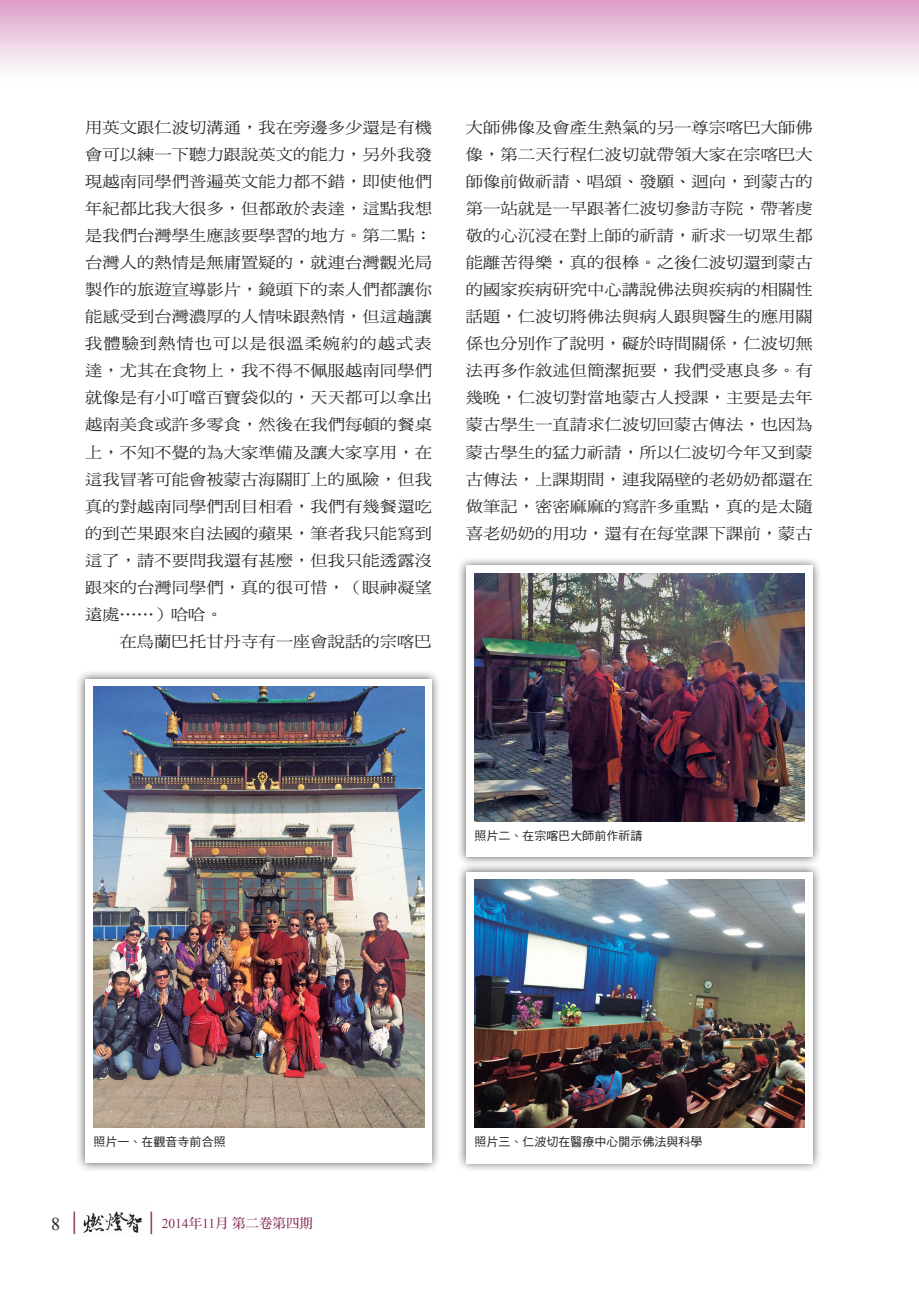
<style>
.page{position:relative;width:919px;height:1289px;background:#fff}
.page>*{position:absolute;margin:0;border:0;box-sizing:border-box;transform-origin:0 0}
.t1{font:18px "Times New Roman";color:#231f20}
.內文{font:15.6px/27px "DF Ming Std W5";letter-spacing:.005em;color:#231f20;text-align:justify;scale:1.11 1}
.t2{font:13.5px "DF Ming Std W7";color:#832e59}
.圖說{font:12px "DF Hei Std W5";color:#231f20}
.s1{font-family:"DF Ming Std W7";font-size:22.5px;color:#832e59}
.s2{font-size:22.5px}
.s3{font-family:"Times New Roman"}
</style>
<div class="page">
<img style="left:83px;top:1211px;width:59px;height:22px">
<div style="left:0;top:0;width:918px;height:105px;background:linear-gradient(to bottom,#dea5cb,#fff)"></div>
<div style="left:75px;top:669px;width:372px;height:510px;background:#231f20;opacity:.75"></div>
<div style="left:85px;top:679px;width:347px;height:484px;background:#fff"></div>
<img style="left:94px;top:686px;width:330px;height:441px">
<div style="left:456px;top:555px;width:372px;height:318px;background:#231f20;opacity:.75"></div>
<div style="left:466px;top:565px;width:346px;height:292px;background:#fff"></div>
<img style="left:474px;top:573px;width:330px;height:248px">
<div style="left:456px;top:862px;width:372px;height:317px;background:#231f20;opacity:.75"></div>
<div style="left:466px;top:871px;width:346px;height:292px;background:#fff"></div>
<img style="left:474px;top:879px;width:330px;height:248px">
<p class="內文" style="left:85px;top:114px;width:314px">用英文跟仁波切溝通，我在旁邊多少還是有機會可以練一下聽力跟說英文的能力，另外我發現越南同學們普遍英文能力都不錯，即使他們年紀都比我大很多，但都敢於表達，這點我想是我們台灣學生應該要學習的地方。第二點：台灣人的熱情是無庸置疑的，就連台灣觀光局製作的旅遊宣導影片，鏡頭下的素人們都讓你能感受到台灣濃厚的人情味跟熱情，但這趟讓我體驗到熱情也可以是很溫柔婉約的越式表達，尤其在食物上，我不得不佩服越南同學們就像是有小叮噹百寶袋似的，天天都可以拿出越南美食或許多零食，然後在我們每頓的餐桌上，不知不覺的為大家準備及讓大家享用，在這我冒著可能會被蒙古海關盯上的風險，但我真的對越南同學們刮目相看，我們有幾餐還吃的到芒果跟來自法國的蘋果，筆者我只能寫到這了，請不要問我還有甚麼，但我只能透露沒跟來的台灣同學們，真的很可惜，（眼神凝望遠處⋯⋯）哈哈。</p>
<p class="內文" style="left:120px;top:627px;width:283px">在烏蘭巴托甘丹寺有一座會說話的宗喀巴</p>
<p class="內文" style="left:466px;top:114px;width:314px">大師佛像及會產生熱氣的另一尊宗喀巴大師佛像，第二天行程仁波切就帶領大家在宗喀巴大師像前做祈請、唱頌、發願、迴向，到蒙古的第一站就是一早跟著仁波切參訪寺院，帶著虔敬的心沉浸在對上師的祈請，祈求一切眾生都能離苦得樂，真的很棒。之後仁波切還到蒙古的國家疾病研究中心講說佛法與疾病的相關性話題，仁波切將佛法與病人跟與醫生的應用關係也分別作了說明，礙於時間關係，仁波切無法再多作敘述但簡潔扼要，我們受惠良多。有幾晚，仁波切對當地蒙古人授課，主要是去年蒙古學生一直請求仁波切回蒙古傳法，也因為蒙古學生的猛力祈請，所以仁波切今年又到蒙古傳法，上課期間，連我隔壁的老奶奶都還在做筆記，密密麻麻的寫許多重點，真的是太隨喜老奶奶的用功，還有在每堂課下課前，蒙古</p>
<p class="圖說" style="left:474px;top:828px;width:169px">照片二、在宗喀巴大師前作祈請</p>
<p class="圖說" style="left:94px;top:1135px;width:133px">照片一、在觀音寺前合照</p>
<p class="t1" style="left:51px;top:1212px;width:36px">8<span class="s1">｜</span></p>
<p class="t2" style="left:140px;top:1215px;width:174px"><span class="s2">｜</span><span class="s3">2014</span>年<span class="s3">11</span>月第二卷第四期</p>
<p class="圖說" style="left:474px;top:1135px;width:229px">照片三、仁波切在醫療中心開示佛法與科學</p>
</div>
